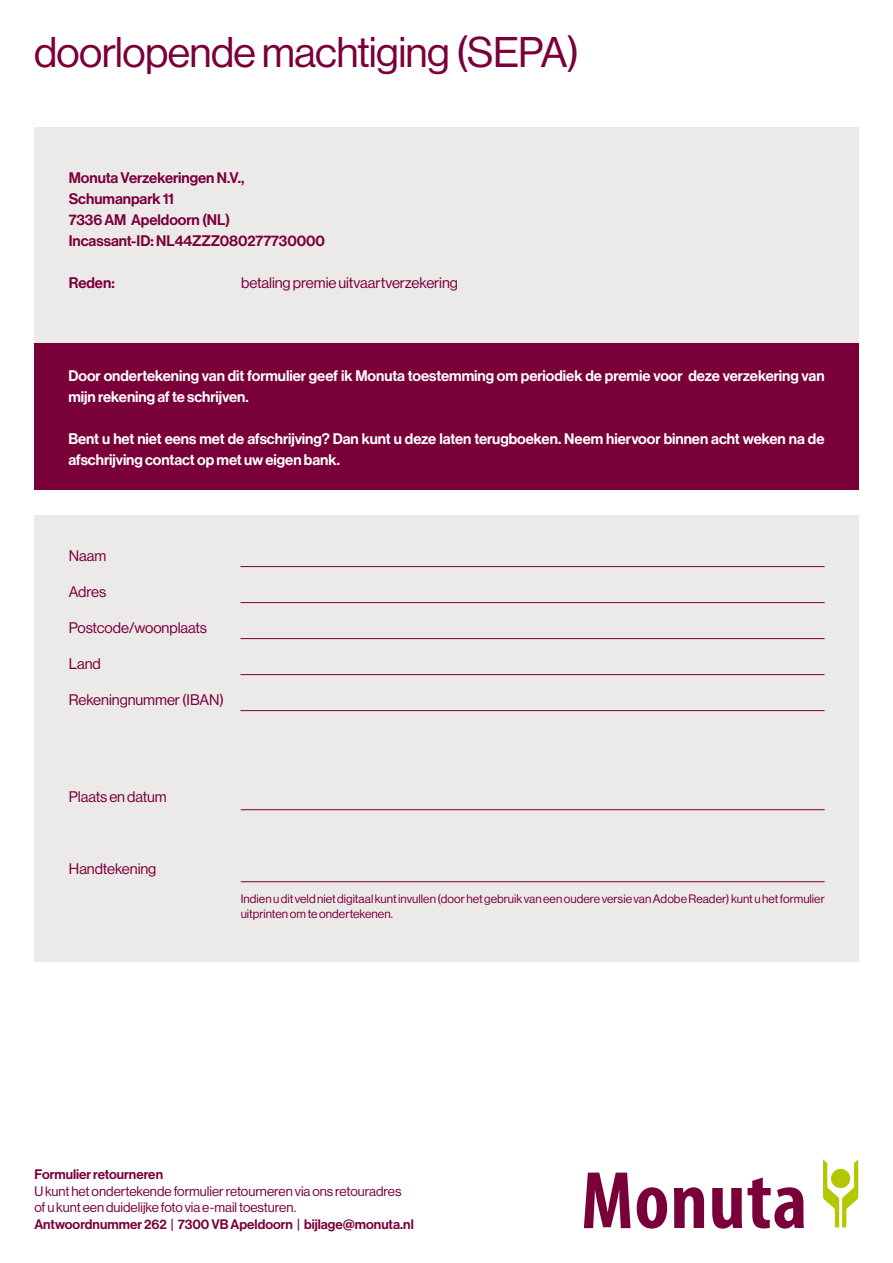
<style>
.page{position:relative;width:893px;height:1263px;background:#fff}
.page>*{position:absolute;margin:0;border:0;box-sizing:border-box;transform-origin:0 0}
.t1{font:42px "N Haas Grotesk DS Pro 55 Rg";letter-spacing:-.015em;color:#7a003a}
.t2{font:15px/21px "N Haas Grotesk DS Pro 65 Md";letter-spacing:-.005em;color:#fff}
.t3{font:15px "N Haas Grotesk DS Pro 55 Rg";letter-spacing:-.005em;color:#7a003a}
.t4{font:15px/21px "N Haas Grotesk DS Pro 65 Md";color:#7a003a}
.t5{font:13.5px/16.5px "N Haas Grotesk DS Pro 55 Rg";color:#7a003a}
.t6{font:13.5px "N Haas Grotesk DS Pro 65 Md";color:#7a003a}
.t7{font:12px/15px "N Haas Grotesk DS Pro 55 Rg";letter-spacing:.005em;color:#7a003a}
</style>
<div class="page">
<div style="left:34px;top:515px;width:825px;height:447px;background:#ece9e9"></div>
<div style="left:34px;top:128px;width:825px;height:362px;background:#ece9e9"></div>
<svg style="left:584px;top:1172px;width:46px;height:56px"></svg>
<svg style="left:637px;top:1187px;width:30px;height:41px"></svg>
<svg style="left:674px;top:1187px;width:30px;height:41px"></svg>
<svg style="left:712px;top:1177px;width:92px;height:51px"></svg>
<svg style="left:823px;top:1159px;width:35px;height:68px"></svg>
<hr style="left:240px;top:566px;width:585px;height:1px;background:#7a003a">
<hr style="left:240px;top:602px;width:585px;height:1px;background:#7a003a">
<hr style="left:240px;top:638px;width:585px;height:1px;background:#7a003a">
<hr style="left:240px;top:674px;width:585px;height:1px;background:#7a003a">
<hr style="left:240px;top:710px;width:585px;height:1px;background:#7a003a">
<hr style="left:241px;top:809px;width:584px;height:1px;background:#7a003a">
<hr style="left:241px;top:881px;width:584px;height:1px;background:#7a003a">
<div style="left:34px;top:344px;width:825px;height:146px;background:#7a003a"></div>
<h1 class="t1" style="left:34px;top:28px;width:547px">doorlopende machtiging (SEPA)</h1>
<p class="t4" style="left:69px;top:168px;width:258px">Monuta Verzekeringen N.V.,<br>Schumanpark 11<br>7336 AM Apeldoorn (NL)<br>Incassant-ID: NL44ZZZ080277730000</p>
<p class="t4" style="left:69px;top:273px;width:48px">Reden:</p>
<p class="t3" style="left:241px;top:275px;width:218px">betaling premie uitvaartverzekering</p>
<p class="t2" style="left:68px;top:365px;width:758px">Door ondertekening van dit formulier geef ik Monuta toestemming om periodiek de premie voor deze verzekering van mijn rekening af te schrijven.</p>
<p class="t2" style="left:68px;top:428px;width:758px">Bent u het niet eens met de afschrijving? Dan kunt u deze laten terugboeken. Neem hiervoor binnen acht weken na de afschrijving contact op met uw eigen bank.</p>
<p class="t3" style="left:69px;top:547px;width:39px">Naam</p>
<p class="t3" style="left:69px;top:583px;width:39px">Adres</p>
<p class="t3" style="left:69px;top:619px;width:140px">Postcode/woonplaats</p>
<p class="t3" style="left:69px;top:655px;width:34px">Land</p>
<p class="t3" style="left:69px;top:691px;width:157px">Rekeningnummer (IBAN)</p>
<p class="t3" style="left:69px;top:788px;width:99px">Plaats en datum</p>
<p class="t3" style="left:69px;top:860px;width:89px">Handtekening</p>
<p class="t7" style="left:241px;top:891px;width:586px">Indien u dit veld niet digitaal kunt invullen (door het gebruik van een oudere versie van Adobe Reader) kunt u het formulier uitprinten om te ondertekenen.</p>
<p class="t6" style="left:34px;top:1166px;width:130px">Formulier retourneren</p>
<p class="t5" style="left:34px;top:1183px;width:369px">U kunt het ondertekende formulier retourneren via ons retouradres of u kunt een duidelijke foto via e-mail toesturen.</p>
<p class="t6" style="left:34px;top:1216px;width:381px">Antwoordnummer 262 | 7300 VB Apeldoorn | bijlage@monuta.nl</p>
</div>
